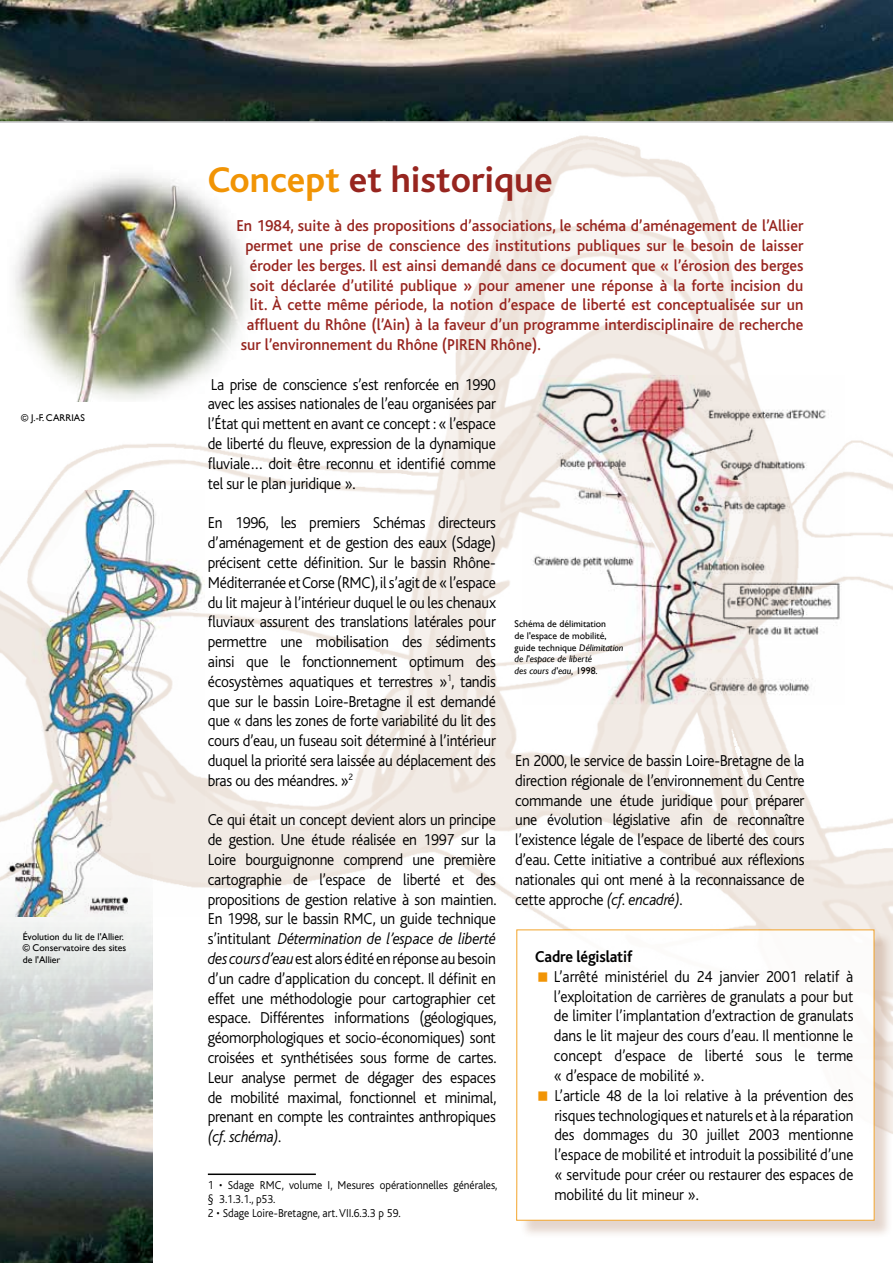
<style>
.page{position:relative;width:893px;height:1263px;background:#fff}
.page>*{position:absolute;margin:0;border:0;box-sizing:border-box;transform-origin:0 0}
.t1{font:700 37.5px "Bliss";color:#97251f}
.t2{font:300 16.5px/19.8px "Bliss";letter-spacing:-.01em;color:#000;text-align:justify;scale:.94 1}
.t3{font:500 16.5px "Bliss";color:#97251f;scale:.96 1}
.t4{font:700 16.5px "Bliss";letter-spacing:-.01em;color:#000;scale:.94 1}
.t5{font:300 12px/14.4px "Bliss";color:#000;scale:.94 1}
.t6{font:9.75px/11.7px "Gill Sans";color:#000}
.s1{color:#f19405}
.s2{font-style:italic}
</style>
<div class="page">
<img style="left:0;top:121px;width:893px;height:1142px">
<img style="left:0;top:0;width:893px;height:121px">
<hr style="left:0;top:122px;width:893px;height:1px;background:#c6c7c8">
<hr style="left:208px;top:1173px;width:108px;height:2px;background:#000">
<img style="left:0;top:937px;width:152px;height:326px">
<img style="left:0;top:163px;width:269px;height:238px">
<div style="left:519px;top:932px;width:374px;height:307px;background:#955d3c;opacity:.3"></div>
<svg style="left:516px;top:929px;width:359px;height:292px"></svg>
<svg style="left:510px;top:357px;width:335px;height:371px"></svg>
<img style="left:523px;top:376px;width:322px;height:328px">
<div style="left:0;top:490px;width:205px;height:447px;background:#f3f4f3"></div>
<img style="left:0;top:490px;width:205px;height:427px">
<svg style="left:539px;top:972px;width:8px;height:9px"></svg>
<svg style="left:539px;top:1091px;width:8px;height:9px"></svg>
<p class="t6" style="left:21px;top:412px;width:65px">© J.-F. CARRIAS</p>
<p class="t6" style="left:23px;top:930px;width:105px">Évolution du lit de l'Allier. © Conservatoire des sites de l'Allier</p>
<h1 class="t1" style="left:208px;top:160px;width:346px"><span class="s1">Concept</span> et historique</h1>
<p class="t3" style="left:236px;top:217px;width:592px">En 1984, suite à des propositions d’associations, le schéma d’aménagement de l’Allier</p>
<p class="t3" style="left:245px;top:237px;width:583px">permet une prise de conscience des institutions publiques sur le besoin de laisser</p>
<p class="t3" style="left:250px;top:257px;width:578px">éroder les berges. Il est ainsi demandé dans ce document que « l’érosion des berges</p>
<p class="t3" style="left:250px;top:277px;width:578px">soit déclarée d’utilité publique » pour amener une réponse à la forte incision du</p>
<p class="t3" style="left:250px;top:296px;width:578px">lit. À cette même période, la notion d’espace de liberté est conceptualisée sur un</p>
<p class="t3" style="left:247px;top:316px;width:581px">affluent du Rhône (l’Ain) à la faveur d’un programme interdisciplinaire de recherche</p>
<p class="t3" style="left:241px;top:336px;width:314px">sur l’environnement du Rhône (PIREN Rhône).</p>
<p class="t2" style="left:208px;top:375px;width:308px">La prise de conscience s’est renforcée en 1990 avec les assises nationales de l’eau organisées par l’État qui mettent en avant ce concept : « l’espace de liberté du fleuve, expression de la dynamique fluviale… doit être reconnu et identifié comme tel sur le plan juridique ».</p>
<p class="t2" style="left:208px;top:513px;width:308px">En 1996, les premiers Schémas directeurs d’aménagement et de gestion des eaux (Sdage) précisent cette définition. Sur le bassin Rhône-Méditerranée et Corse (RMC), il s’agit de « l’espace du lit majeur à l’intérieur duquel le ou les chenaux fluviaux assurent des translations latérales pour permettre une mobilisation des sédiments ainsi que le fonctionnement optimum des écosystèmes aquatiques et terrestres »<sup>1</sup>, tandis que sur le bassin Loire-Bretagne il est demandé que « dans les zones de forte variabilité du lit des cours d’eau, un fuseau soit déterminé à l’intérieur duquel la priorité sera laissée au déplacement des bras ou des méandres. »<sup>2</sup></p>
<p class="t2" style="left:208px;top:810px;width:308px">Ce qui était un concept devient alors un principe de gestion. Une étude réalisée en 1997 sur la Loire bourguignonne comprend une première cartographie de l’espace de liberté et des propositions de gestion relative à son maintien.<br>En 1998, sur le bassin RMC, un guide technique s’intitulant <span class="s2">Détermination de l’espace de liberté des cours d’eau</span> est alors édité en réponse au besoin d’un cadre d’application du concept. Il définit en effet une méthodologie pour cartographier cet espace. Différentes informations (géologiques, géomorphologiques et socio-économiques) sont croisées et synthétisées sous forme de cartes.<br>Leur analyse permet de dégager des espaces de mobilité maximal, fonctionnel et minimal, prenant en compte les contraintes anthropiques <span class="s2">(cf. schéma)</span>.</p>
<p class="t5" style="left:208px;top:1178px;width:310px">1 • Sdage RMC, volume I, Mesures opérationnelles générales, § 3.1.3.1., p53.<br>2 • Sdage Loire-Bretagne, art. VII.6.3.3 p 59.</p>
<p class="t6" style="left:514px;top:618px;width:110px">Schéma de délimitation<br>de l'espace de mobilité, guide technique <span class="s2">Délimitation de l'espace de liberté<br>des cours d'eau,</span> 1998.</p>
<p class="t2" style="left:515px;top:751px;width:309px">En 2000, le service de bassin Loire-Bretagne de la direction régionale de l’environnement du Centre commande une étude juridique pour préparer une évolution législative afin de reconnaître l’existence légale de l’espace de liberté des cours d’eau. Cette initiative a contribué aux réflexions nationales qui ont mené à la reconnaissance de cette approche <span class="s2">(cf. encadré)</span>.</p>
<p class="t4" style="left:535px;top:948px;width:105px">Cadre législatif</p>
<p class="t2" style="left:554px;top:967px;width:320px;text-align:left">L’arrêté ministériel du 24 janvier 2001 relatif à l’exploitation de carrières de granulats a pour but de limiter l’implantation d’extraction de granulats dans le lit majeur des cours d’eau. Il mentionne le concept d’espace de liberté sous le terme « d’espace de mobilité ».<br>L’article 48 de la loi relative à la prévention des risques technologiques et naturels et à la réparation des dommages du 30 juillet 2003 mentionne l’espace de mobilité et introduit la possibilité d’une « servitude pour créer ou restaurer des espaces de mobilité du lit mineur ».</p>
</div>
